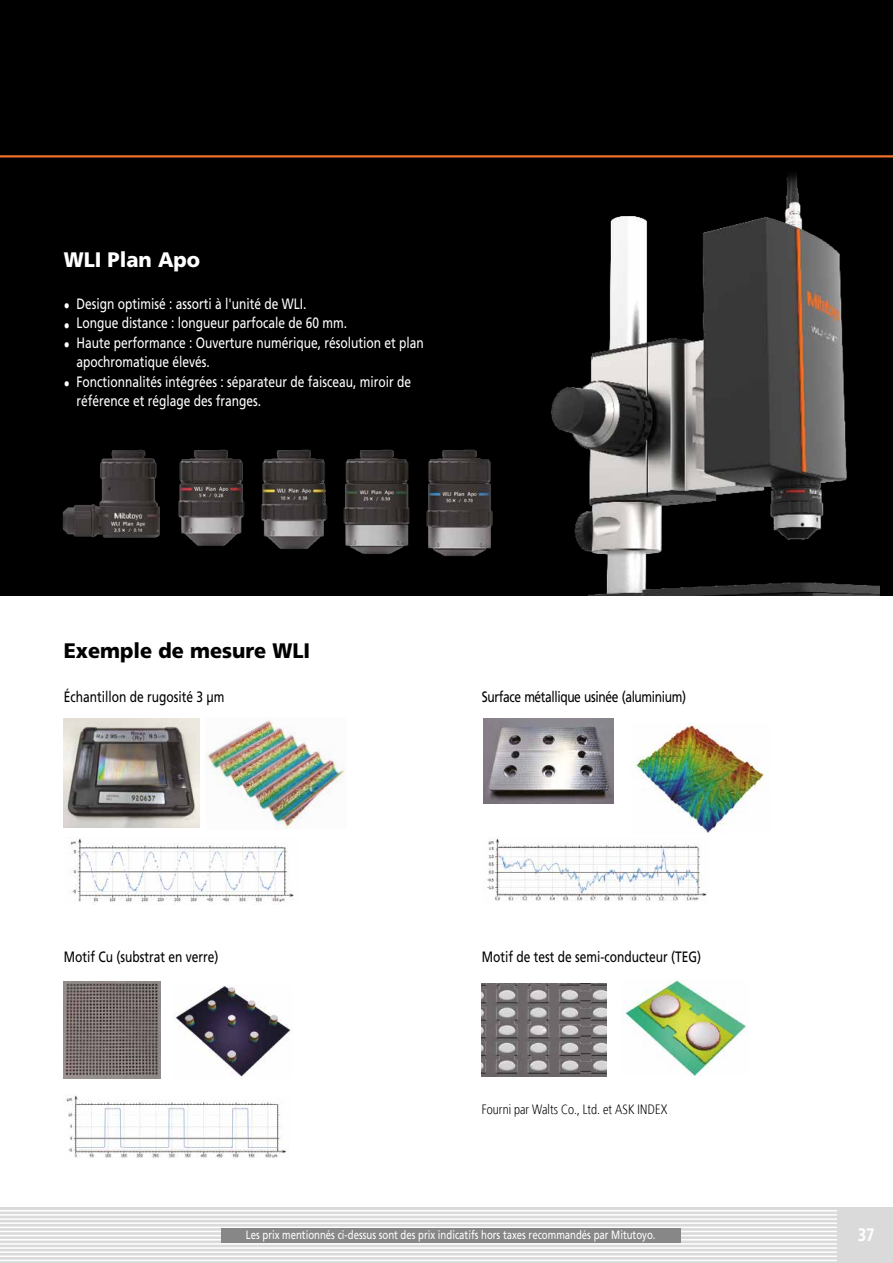
<style>
.page{position:relative;width:893px;height:1263px;background:#fff}
.page>*{position:absolute;margin:0;border:0;box-sizing:border-box;transform-origin:0 0}
.t1{font:900 21px "Mitutoyo Frutiger";color:#000}
.t2{font:900 21px "Mitutoyo Frutiger";color:#fff}
.t3{font:700 18px "Mitutoyo Frutiger";color:#fff}
.t4{font:15px/19.5px "Mitutoyo Frutiger";color:#fff}
.t5{font:15px "Mitutoyo Frutiger";color:#000}
.t6{font:15px "Mitutoyo Frutiger";letter-spacing:-.025em;color:#000}
.t7{font:300 13.5px "Mitutoyo Frutiger";letter-spacing:.005em;color:#000}
.t8{font:12px "Mitutoyo Frutiger";color:#fff}
</style>
<div class="page">
<div style="left:0;top:1208px;width:838px;height:55px;background:#dadada"></div>
<hr style="left:0;top:1210px;width:838px;height:1px;background:#fff">
<hr style="left:0;top:1214px;width:838px;height:2px;background:#fff">
<hr style="left:0;top:1218px;width:838px;height:2px;background:#fff">
<hr style="left:0;top:1222px;width:838px;height:2px;background:#fff">
<hr style="left:0;top:1226px;width:838px;height:2px;background:#fff">
<hr style="left:0;top:1231px;width:838px;height:1px;background:#fff">
<hr style="left:0;top:1235px;width:838px;height:1px;background:#fff">
<hr style="left:0;top:1239px;width:838px;height:1px;background:#fff">
<hr style="left:0;top:1243px;width:838px;height:1px;background:#fff">
<hr style="left:0;top:1247px;width:838px;height:2px;background:#fff">
<hr style="left:0;top:1251px;width:838px;height:2px;background:#fff">
<hr style="left:0;top:1255px;width:838px;height:2px;background:#fff">
<hr style="left:0;top:1260px;width:838px;height:1px;background:#fff">
<div style="left:838px;top:1208px;width:55px;height:55px;background:#dadada"></div>
<div style="left:221px;top:1229px;width:459px;height:14px;background:#878787"></div>
<div style="left:0;top:0;width:893px;height:595px;background:#000"></div>
<hr style="left:0;top:155px;width:893px;height:2px;background:#ee712a">
<img style="left:62px;top:449px;width:431px;height:107px">
<img style="left:551px;top:174px;width:329px;height:421px">
<img style="left:64px;top:718px;width:135px;height:109px">
<img style="left:621px;top:979px;width:125px;height:96px">
<img style="left:205px;top:720px;width:139px;height:109px">
<img style="left:70px;top:837px;width:224px;height:66px">
<img style="left:66px;top:1095px;width:221px;height:63px">
<img style="left:487px;top:837px;width:220px;height:64px">
<img style="left:482px;top:983px;width:124px;height:93px">
<img style="left:64px;top:982px;width:96px;height:96px">
<img style="left:175px;top:985px;width:116px;height:93px">
<img style="left:631px;top:723px;width:138px;height:110px">
<img style="left:484px;top:718px;width:129px;height:86px">
<h1 class="t2" style="left:64px;top:247px;width:138px">WLI Plan Apo</h1>
<p class="t4" style="left:64px;top:294px;width:244px">• Design optimisé : assorti à l'unité de WLI.</p>
<p class="t4" style="left:64px;top:313px;width:285px">• Longue distance : longueur parfocale de 60 mm.</p>
<p class="t4" style="left:77px;top:333px;width:349px;text-indent:-13px">• Haute performance : Ouverture numérique, résolution et plan apochromatique élevés.</p>
<p class="t4" style="left:77px;top:372px;width:336px;text-indent:-13px">• Fonctionnalités intégrées : séparateur de faisceau, miroir de référence et réglage des franges.</p>
<h1 class="t1" style="left:64px;top:638px;width:248px">Exemple de mesure WLI</h1>
<p class="t5" style="left:64px;top:687px;width:162px">Échantillon de rugosité 3 μm</p>
<p class="t6" style="left:482px;top:687px;width:206px">Surface métallique usinée (aluminium)</p>
<p class="t5" style="left:64px;top:948px;width:156px">Motif Cu (substrat en verre)</p>
<p class="t5" style="left:482px;top:948px;width:221px">Motif de test de semi-conducteur (TEG)</p>
<p class="t7" style="left:482px;top:1102px;width:187px">Fourni par Walts Co., Ltd. et ASK INDEX</p>
<p class="t8" style="left:246px;top:1227px;width:411px">Les prix mentionnés ci-dessus sont des prix indicatifs hors taxes recommandés par Mitutoyo.</p>
<p class="t3" style="left:858px;top:1224px;width:19px">37</p>
</div>
